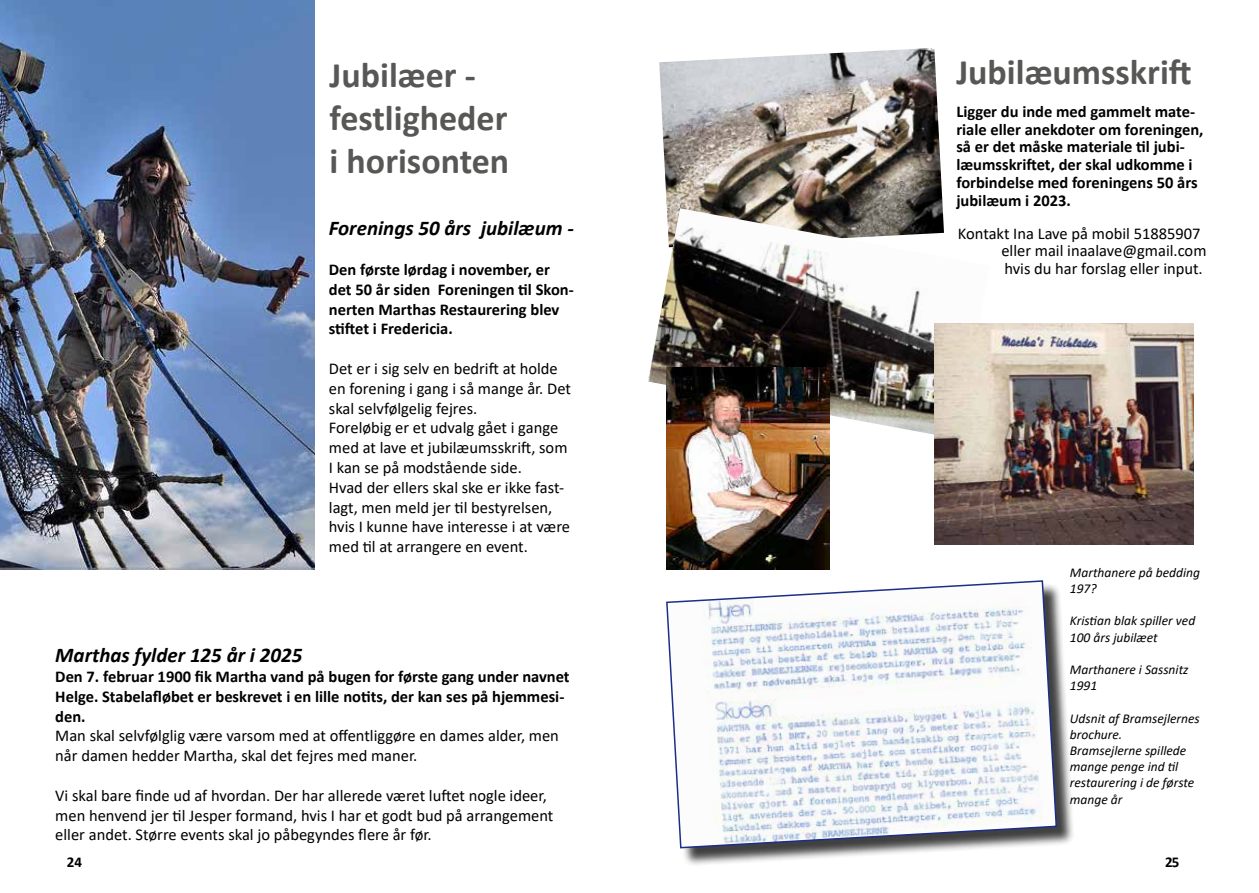
<style>
.page{position:relative;width:1259px;height:893px;background:#fff}
.page>*{position:absolute;margin:0;border:0;box-sizing:border-box;transform-origin:0 0}
.t1{font:700 36px/43.2px "Calibri";color:#575756}
.t2{font:italic 700 21px "Calibri";color:#000}
.t3{font:16.5px/19.8px "Calibri";color:#000}
.t4{font:700 16.5px/19.8px "Calibri";color:#000}
.t5{font:700 15px "Calibri";color:#000}
.t6{font:italic 13.5px/16.2px "Calibri";color:#000}
</style>
<div class="page">
<img style="left:0;top:0;width:315px;height:570px">
<div style="left:669px;top:583px;width:406px;height:283px;background:#000;opacity:.75"></div>
<svg style="left:666px;top:580px;width:392px;height:269px"></svg>
<img style="left:659px;top:48px;width:284px;height:160px">
<img style="left:648px;top:208px;width:341px;height:231px">
<img style="left:666px;top:367px;width:163px;height:203px">
<img style="left:934px;top:324px;width:259px;height:220px">
<h1 class="t1" style="left:330px;top:53px;width:181px">Jubilæer - festligheder i horisonten</h1>
<p class="t2" style="left:329px;top:214px;width:246px">Forenings 50 års jubilæum -</p>
<p class="t4" style="left:329px;top:259px;width:246px">Den første lørdag i november, er det 50 år siden Foreningen til Skon&shy;nerten Marthas Restaurering blev stiftet i Fredericia.</p>
<p class="t3" style="left:329px;top:358px;width:244px">Det er i sig selv en bedrift at holde en forening i gang i så mange år. Det skal selvfølgelig fejres.<br>Foreløbig er et udvalg gået i gange med at lave et jubilæumsskrift, som<br>I kan se på modstående side.<br>Hvad der ellers skal ske er ikke fast&shy;lagt, men meld jer til bestyrelsen, hvis I kunne have interesse i at være med til at arrangere en event.</p>
<p class="t2" style="left:55px;top:640px;width:249px">Marthas fylder 125 år i 2025</p>
<p class="t4" style="left:55px;top:666px;width:516px">Den 7. februar 1900 fik Martha vand på bugen for første gang under navnet<br>Helge. Stabelafløbet er beskrevet i en lille notits, der kan ses på hjemmesi&shy;den.</p>
<p class="t3" style="left:55px;top:725px;width:505px">Man skal selvfølglig være varsom med at offentliggøre en dames alder, men når damen hedder Martha, skal det fejres med maner.</p>
<p class="t3" style="left:55px;top:785px;width:500px">Vi skal bare finde ud af hvordan. Der har allerede været luftet nogle ideer, men henvend jer til Jesper formand, hvis I har et godt bud på arrangement eller andet. Større events skal jo påbegyndes flere år før.</p>
<h1 class="t1" style="left:956px;top:50px;width:237px">Jubilæumsskrift</h1>
<p class="t4" style="left:956px;top:102px;width:249px;line-height:17.9px">Ligger du inde med gammelt mate&shy;riale eller anekdoter om foreningen, så er det måske materiale til jubi&shy;læumsskriftet, der skal udkomme i forbindelse med foreningens 50 års jubilæum i 2023.</p>
<p class="t3" style="left:1001px;top:224px;width:207px;line-height:17.9px;text-indent:-43px">Kontakt Ina Lave på mobil 51885907 eller mail inaalave@gmail.com hvis du har forslag eller input.</p>
<p class="t6" style="left:1070px;top:563px;width:132px">Marthanere på bedding<br>197?</p>
<p class="t6" style="left:1070px;top:612px;width:127px">Kristian blak spiller ved<br>100 års jubilæet</p>
<p class="t6" style="left:1070px;top:661px;width:120px">Marthanere i Sassnitz<br>1991</p>
<p class="t6" style="left:1070px;top:709px;width:131px">Udsnit af Bramsejlernes brochure.<br>Bramsejlerne spillede mange penge ind til restaurering i de første mange år</p>
<p class="t5" style="left:67px;top:851px;width:17px">24</p>
<p class="t5" style="left:1165px;top:851px;width:16px">25</p>
</div>
